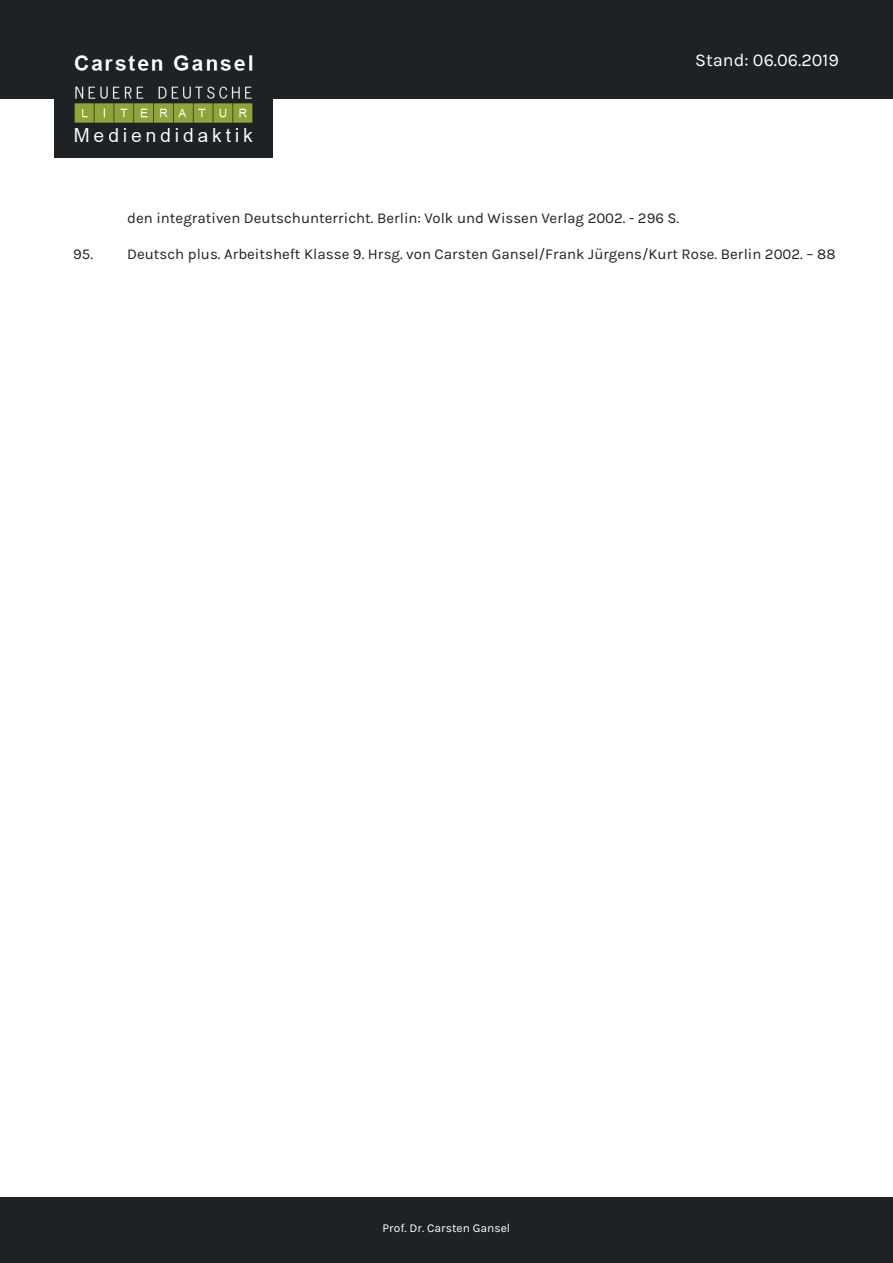
<style>
.page{position:relative;width:893px;height:1263px;background:#fff}
.page>*{position:absolute;margin:0;border:0;box-sizing:border-box;transform-origin:0 0}
.t1{font:18px "Karla";color:#fff}
.t2{font:15px "Karla";color:#1d2225}
.t3{font:12px "Karla";color:#fff}
</style>
<div class="page">
<div style="left:0;top:1197px;width:893px;height:66px;background:#1e2225"></div>
<div style="left:54px;top:39px;width:218px;height:119px;background:#1e2225"></div>
<div style="left:0;top:0;width:893px;height:99px;background:#1e2225"></div>
<img style="left:74px;top:55px;width:179px;height:87px">
<p class="t1" style="left:695px;top:50px;width:145px">Stand: 06.06.2019</p>
<p class="t2" style="left:127px;top:210px;width:554px">den integrativen Deutschunterricht. Berlin: Volk und Wissen Verlag 2002. - 296 S.</p>
<p class="t2" style="left:73px;top:246px;width:764px">95. Deutsch plus. Arbeitsheft Klasse 9. Hrsg. von Carsten Gansel/Frank Jürgens/Kurt Rose. Berlin 2002. – 88</p>
<p class="t3" style="left:383px;top:1221px;width:129px">Prof. Dr. Carsten Gansel</p>
</div>
